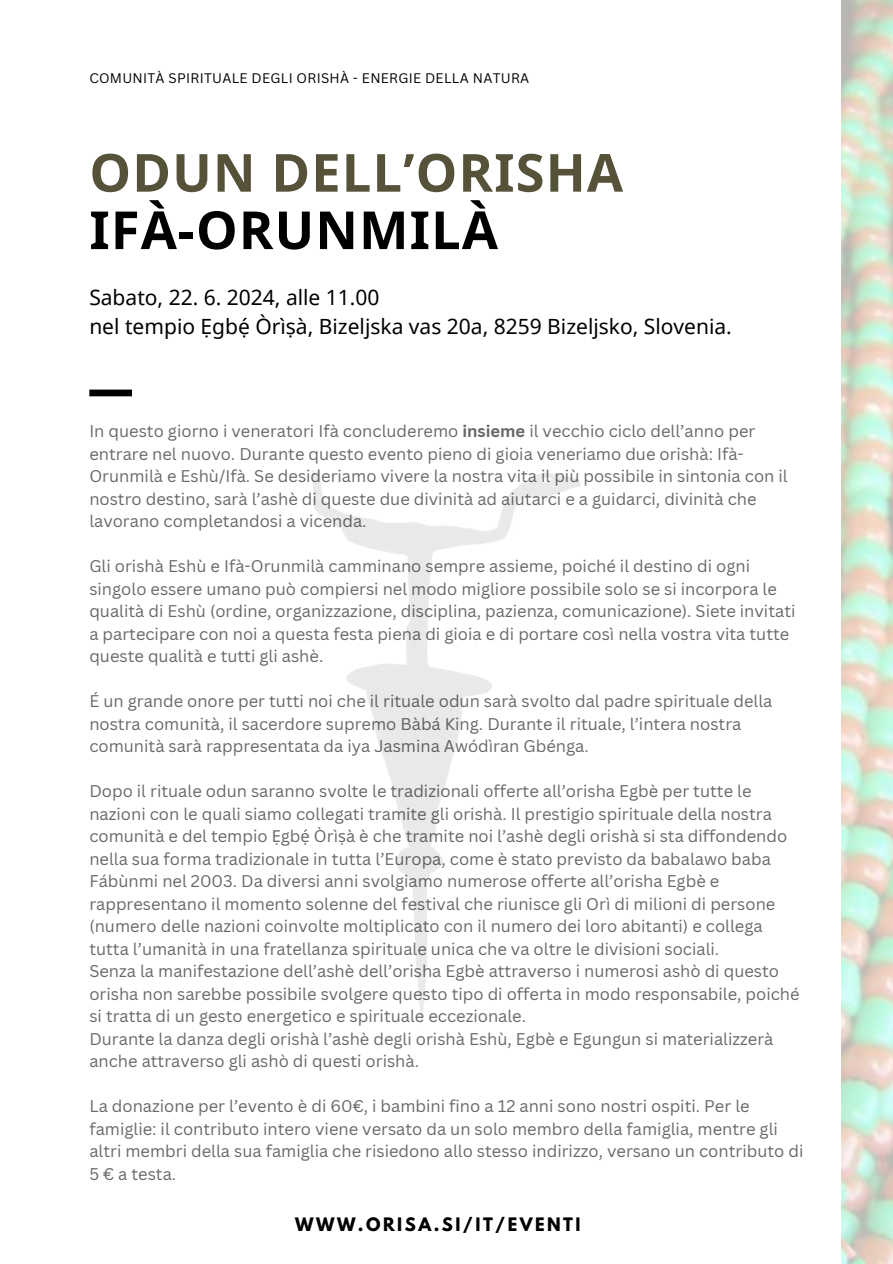
<style>
.page{position:relative;width:893px;height:1264px;background:#fff}
.page>*{position:absolute;margin:0;border:0;box-sizing:border-box;transform-origin:0 0}
.t1{font:700 52.5px "Noto Sans";letter-spacing:.02em;color:#56523a}
.t2{font:700 52.5px "Noto Sans";letter-spacing:.02em;color:#000}
.t3{font:21px/29px "Noto Sans";color:#000}
.t4{font:16.5px/22.5px "Canva Sans";color:#6b6767}
.t5{font:700 16.5px "League Spartan";letter-spacing:.15em;color:#000}
.t6{font:13.5px "Canva Sans";letter-spacing:.02em;color:#000}
.s1{font-weight:700}
.s2{font-family:"Noto Sans"}
</style>
<div class="page">
<div style="left:89px;top:389px;width:43px;height:7px;background:#000"></div>
<p class="t6" style="left:89px;top:68px;width:441px">COMUNITÀ SPIRITUALE DEGLI ORISHÀ - ENERGIE DELLA NATURA</p>
<h1 class="t1" style="left:89px;top:136px;width:535px">ODUN DELL’ORISHA</h1>
<h1 class="t2" style="left:89px;top:193px;width:410px">IFÀ-ORUNMILÀ</h1>
<p class="t3" style="left:89px;top:283px;width:644px">Sabato, 22. 6. 2024, alle 11.00<br>nel tempio Ẹgbẹ́ Òrìṣà, Bizeljska vas 20a, 8259 Bizeljsko, Slovenia.</p>
<p class="t4" style="left:89px;top:419px;width:699px">In questo giorno i veneratori Ifà concluderemo <span class="s1">insieme</span> il vecchio ciclo dell’anno per entrare nel nuovo. Durante questo evento pieno di gioia veneriamo due orishà: Ifà-Orunmilà e Eshù/Ifà. Se desideriamo vivere la nostra vita il più possibile in sintonia con il nostro destino, sarà l’ashè di queste due divinità ad aiutarci e a guidarci, divinità che lavorano completandosi a vicenda.</p>
<p class="t4" style="left:89px;top:554px;width:707px">Gli orishà Eshù e Ifà-Orunmilà camminano sempre assieme, poiché il destino di ogni singolo essere umano può compiersi nel modo migliore possibile solo se si incorpora le qualità di Eshù (ordine, organizzazione, disciplina, pazienza, comunicazione). Siete invitati a partecipare con noi a questa festa piena di gioia e di portare così nella vostra vita tutte queste qualità e tutti gli ashè.</p>
<p class="t4" style="left:89px;top:689px;width:684px">É un grande onore per tutti noi che il rituale odun sarà svolto dal padre spirituale della nostra comunità, il sacerdore supremo Bàbá King. Durante il rituale, l’intera nostra comunità sarà rappresentata da iya Jasmina Awódìran Gbénga.</p>
<p class="t4" style="left:89px;top:779px;width:711px">Dopo il rituale odun saranno svolte le tradizionali offerte all’orisha Egbè per tutte le nazioni con le quali siamo collegati tramite gli orishà. Il prestigio spirituale della nostra comunità e del tempio <span class="s2">Ẹ</span>gb<span class="s2">ẹ́</span> Òrì<span class="s2">ṣ</span>à è che tramite noi l’ashè degli orishà si sta diffondendo nella sua forma tradizionale in tutta l’Europa, come è stato previsto da babalawo baba Fábùnmi nel 2003. Da diversi anni svolgiamo numerose offerte all’orisha Egbè e rappresentano il momento solenne del festival che riunisce gli Orì di milioni di persone (numero delle nazioni coinvolte moltiplicato con il numero dei loro abitanti) e collega tutta l’umanità in una fratellanza spirituale unica che va oltre le divisioni sociali.<br>Senza la manifestazione dell’ashè dell’orisha Egbè attraverso i numerosi ashò di questo orisha non sarebbe possibile svolgere questo tipo di offerta in modo responsabile, poiché si tratta di un gesto energetico e spirituale eccezionale.<br>Durante la danza degli orishà l’ashè degli orishà Eshù, Egbè e Egungun si materializzerà anche attraverso gli ashò di questi orishà.</p>
<p class="t4" style="left:89px;top:1094px;width:715px">La donazione per l’evento è di 60€, i bambini fino a 12 anni sono nostri ospiti. Per le famiglie: il contributo intero viene versato da un solo membro della famiglia, mentre gli altri membri della sua famiglia che risiedono allo stesso indirizzo, versano un contributo di 5 € a testa.</p>
<p class="t5" style="left:295px;top:1215px;width:287px">WWW.ORISA.SI/IT/EVENTI</p>
</div>
